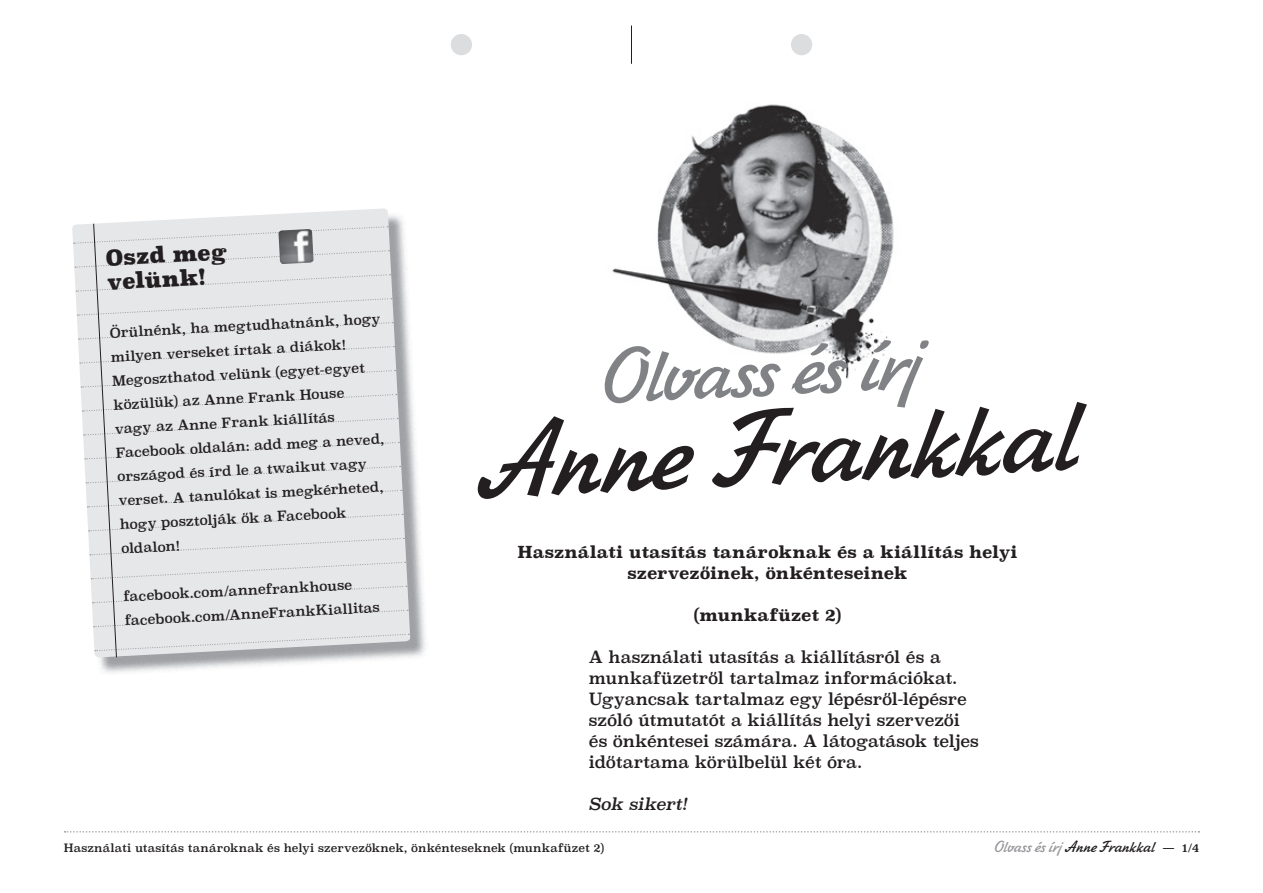
<style>
.page{position:relative;width:1263px;height:893px;background:#fff}
.page>*{position:absolute;margin:0;border:0;box-sizing:border-box;transform-origin:0 0}
.t1{font:111px "Zhikharev TT";color:#231f20}
.t2{font:80.85px "Zhikharev TT";color:#808285}
.t3{font:900 21.75px/24px "Superclarendon";color:#231f20}
.t4{font:16.5px/21px "Superclarendon";color:#231f20}
.t5{font:700 16.5px/21px "Superclarendon";letter-spacing:.005em;color:#231f20;text-align:center}
.t6{font:16.5px "Zhikharev TT";letter-spacing:.02em;color:#231f20}
.t7{font:italic 16.5px "Superclarendon";letter-spacing:-.01em;color:#231f20}
.t8{font:13.5px/24px "Superclarendon";color:#231f20}
.t9{font:11.25px "Superclarendon";letter-spacing:.015em;color:#231f20}
.s1{color:#939598}
.s2{font-family:"Superclarendon";font-size:12px}
.s3{font-family:"Superclarendon";font-size:11.25px}
</style>
<div class="page">
<svg style="left:65px;top:831px;width:1134px;height:2px"></svg>
<div style="left:451px;top:34px;width:21px;height:21px;background:#dcdddf;border-radius:50%"></div>
<div style="left:791px;top:34px;width:21px;height:21px;background:#dcdddf;border-radius:50%"></div>
<hr style="left:631px;top:26px;width:1px;height:38px;background:#231f20">
<img style="left:612px;top:104px;width:282px;height:275px">
<img style="left:99px;top:361px;width:327px;height:312px">
<svg style="left:72px;top:208px;width:338px;height:450px"></svg>
<svg style="left:74px;top:223px;width:335px;height:435px;background:#e2e3e5"></svg>
<img style="left:278px;top:229px;width:36px;height:35px">
<h3 class="t3" style="left:105px;top:247px;width:123px;rotate:-3deg">Oszd meg velünk!</h3>
<p class="t8" style="left:109px;top:322px;width:273px;rotate:-3deg">Örülnénk, ha megtudhatnánk, hogy milyen verseket írtak a diákok!<br>Megoszthatod velünk (egyet-egyet közülük) az Anne Frank House vagy az Anne Frank kiállítás<br>Facebook oldalán: add meg a neved, országod és írd le a twaikut vagy verset. A tanulókat is megkérheted, hogy posztolják ők a Facebook oldalon!</p>
<p class="t8" style="left:123px;top:586px;width:257px;rotate:-3deg">facebook.com/annefrankhouse facebook.com/AnneFrankKiallitas</p>
<h2 class="t2" style="left:592px;top:333px;width:324px;rotate:-3deg">Olvass és írj</h2>
<h1 class="t1" style="left:471px;top:402px;width:603px;rotate:-3deg">Anne Frankkal</h1>
<p class="t5" style="left:518px;top:542px;width:501px">Használati utasítás tanároknak és a kiállítás helyi szervezőinek, önkénteseinek</p>
<p class="t5" style="left:694px;top:605px;width:149px">(munkafüzet 2)</p>
<p class="t4" style="left:589px;top:648px;width:391px">A használati utasítás a kiállításról és a munkafüzetről tartalmaz információkat.<br>Ugyancsak tartalmaz egy lépésről-lépésre szóló útmutatót a kiállítás helyi szervezői és önkéntesei számára. A látogatások teljes időtartama körülbelül két óra.</p>
<p class="t7" style="left:589px;top:794px;width:100px">Sok sikert!</p>
<p class="t9" style="left:64px;top:840px;width:542px">Használati utasítás tanároknak és helyi szervezőknek, önkénteseknek (munkafüzet 2)</p>
<p class="t6" style="left:993px;top:837px;width:208px"><span class="s1">Olvass és írj</span> Anne Frankkal <span class="s2">—</span> <span class="s3">1/4</span></p>
</div>
